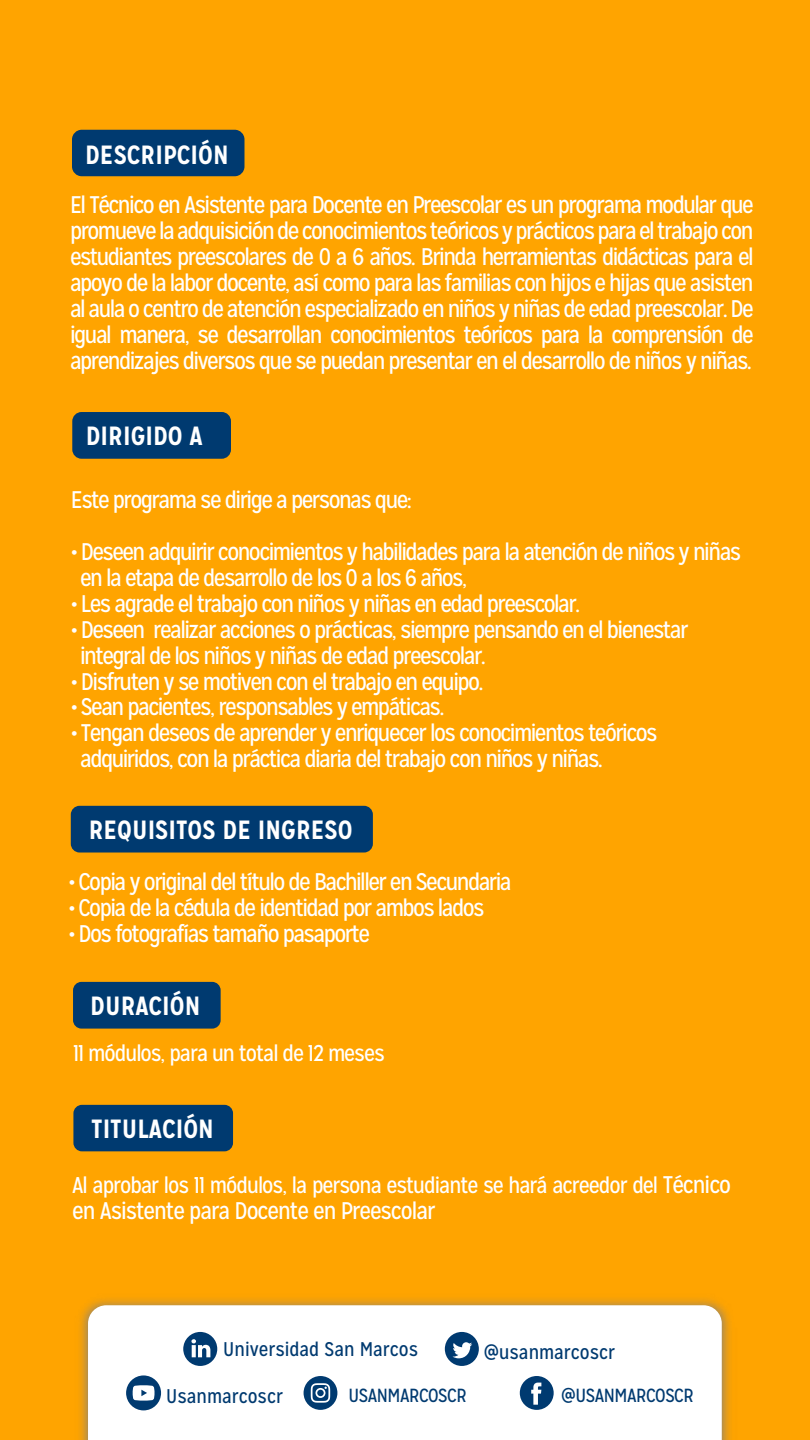
<style>
.page{position:relative;width:810px;height:1440px;background:#ffa400}
.page>*{position:absolute;margin:0;border:0;box-sizing:border-box;transform-origin:0 0}
.t1{font:700 26.33px "Mission Gothic";color:#fff}
.t2{font:24.08px/26px "Mission Gothic";letter-spacing:-.065em;color:#fff}
.t3{font:24.08px "Mission Gothic";letter-spacing:-.045em;color:#fff}
.t4{font:22.8px "Mission Gothic";letter-spacing:-.045em;color:#fff}
.t5{font:19.8px "Mission Gothic";color:#003a70}
.t6{font:18.98px "Mission Gothic";letter-spacing:-.025em;color:#003a70}
.s1{font-size:24.08px}
</style>
<div class="page">
<img style="left:80px;top:1299px;width:650px;height:141px">
<div style="left:88px;top:1305px;width:634px;height:135px;background:#fff"></div>
<svg style="left:304px;top:1376px;width:33px;height:34px"></svg>
<svg style="left:520px;top:1376px;width:34px;height:34px"></svg>
<svg style="left:126px;top:1375px;width:35px;height:35px"></svg>
<svg style="left:445px;top:1332px;width:34px;height:34px"></svg>
<svg style="left:183px;top:1332px;width:34px;height:34px"></svg>
<div style="left:72px;top:130px;width:172px;height:46px;background:#003a70;border-radius:10px"></div>
<div style="left:72px;top:412px;width:159px;height:47px;background:#003a70;border-radius:9px"></div>
<div style="left:73px;top:982px;width:148px;height:47px;background:#003a70;border-radius:8px"></div>
<div style="left:71px;top:806px;width:302px;height:47px;background:#003a70;border-radius:9px"></div>
<div style="left:73px;top:1105px;width:160px;height:46px;background:#003a70;border-radius:9px"></div>
<p class="t1" style="left:85px;top:138px;width:145px">DESCRIPCIÓN</p>
<p class="t2" style="left:70px;top:192px;width:685px;text-align:justify">El Técnico en Asistente para Docente en Preescolar es un programa modular que promueve la adquisición de conocimientos teóricos y prácticos para el trabajo con estudiantes preescolares de 0 a 6 años. Brinda herramientas didácticas para el apoyo de la labor docente, así como para las familias con hijos e hijas que asisten al aula o centro de atención especializado en niños y niñas de edad preescolar. De igual manera, se desarrollan conocimientos teóricos para la comprensión de aprendizajes diversos que se puedan presentar en el desarrollo de niños y niñas.</p>
<p class="t1" style="left:86px;top:419px;width:118px">DIRIGIDO A</p>
<p class="t2" style="left:71px;top:487px;width:343px">Este programa se dirige a personas que:</p>
<p class="t2" style="left:80px;top:539px;width:663px;text-indent:-9px">• Deseen adquirir conocimientos y habilidades para la atención de niños y niñas en la etapa de desarrollo de los 0 a los 6 años,</p>
<p class="t2" style="left:71px;top:591px;width:511px">• Les agrade el trabajo con niños y niñas en edad preescolar.</p>
<p class="t2" style="left:80px;top:616px;width:610px;text-indent:-9px">• Deseen realizar acciones o prácticas, siempre pensando en el bienestar integral de los niños y niñas de edad preescolar.</p>
<p class="t2" style="left:71px;top:668px;width:414px">• Disfruten y se motiven con el trabajo en equipo.</p>
<p class="t2" style="left:71px;top:694px;width:375px">• Sean pacientes, responsables y empáticas.</p>
<p class="t2" style="left:80px;top:720px;width:579px;text-indent:-9px">• Tengan deseos de aprender y enriquecer los conocimientos teóricos adquiridos, con la práctica diaria del trabajo con niños y niñas.</p>
<p class="t1" style="left:89px;top:814px;width:265px">REQUISITOS DE INGRESO</p>
<p class="t2" style="left:68px;top:869px;width:445px">• Copia y original del título de Bachiller en Secundaria</p>
<p class="t2" style="left:68px;top:895px;width:418px">• Copia de la cédula de identidad por ambos lados</p>
<p class="t2" style="left:68px;top:921px;width:303px">• Dos fotografías tamaño pasaporte</p>
<p class="t1" style="left:90px;top:989px;width:112px">DURACIÓN</p>
<p class="t4" style="left:73px;top:1039px;width:313px">11 módulos, para un total de 12 meses</p>
<p class="t1" style="left:91px;top:1112px;width:124px">TITULACIÓN</p>
<p class="t4" style="left:72px;top:1172px;width:661px">Al aprobar los 11 módulos, la persona estudiante se hará acreedor del <span class="s1">Técnico</span></p>
<p class="t3" style="left:72px;top:1196px;width:365px">en Asistente para Docente en Preescolar</p>
<p class="t5" style="left:223px;top:1337px;width:196px">Universidad San Marcos</p>
<p class="t5" style="left:484px;top:1340px;width:133px">@usanmarcoscr</p>
<p class="t5" style="left:166px;top:1384px;width:118px">Usanmarcoscr</p>
<p class="t6" style="left:349px;top:1384px;width:120px">USANMARCOSCR</p>
<p class="t6" style="left:561px;top:1384px;width:134px">@USANMARCOSCR</p>
</div>
